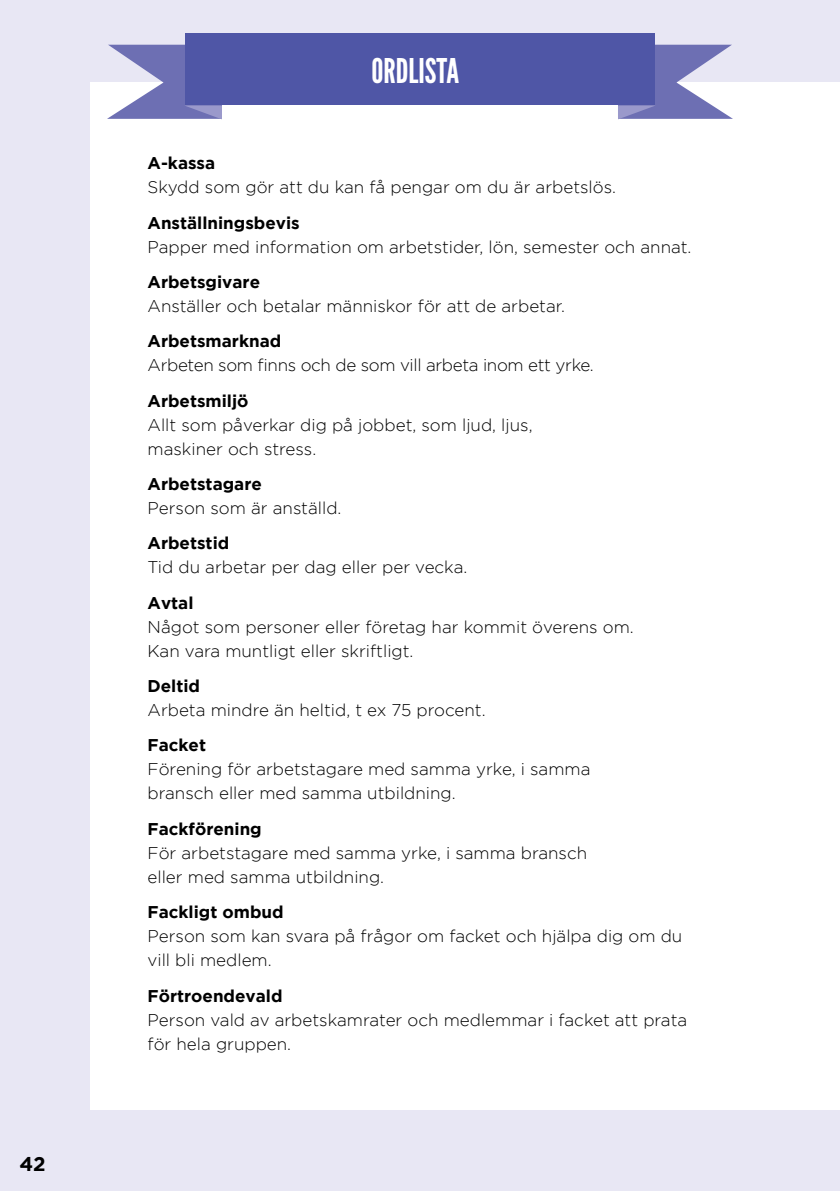
<style>
.page{position:relative;width:840px;height:1191px;background:#fff}
.page>*{position:absolute;margin:0;border:0;box-sizing:border-box;transform-origin:0 0}
.Rubrik_2{font:34px "League Gothic";color:#fff}
.t1{font:700 20px "Gotham";color:#000}
.Bröd_första_stycke{font:300 17px/24px "Gotham";color:#000}
.Bröd_första_stycke-2{font:300 17px/24px "Gotham";letter-spacing:-.02em;color:#000}
.s1{font-weight:700}
</style>
<div class="page">
<div style="left:0;top:0;width:839px;height:1191px;background:#e8e7f4"></div>
<div style="left:91px;top:82px;width:748px;height:1027px;background:#fff"></div>
<div style="left:186px;top:34px;width:468px;height:71px;background:#4f56a6"></div>
<svg style="left:618px;top:45px;width:114px;height:74px"></svg>
<svg style="left:107px;top:45px;width:115px;height:74px"></svg>
<p class="t1" style="left:19px;top:1151px;width:28px">42</p>
<p class="Rubrik_2" style="left:371px;top:51px;width:89px">ORDLISTA</p>
<p class="Bröd_första_stycke" style="left:147px;top:151px;width:470px"><span class="s1">A-kassa<br></span>Skydd som gör att du kan få pengar om du är arbetslös.</p>
<p class="Bröd_första_stycke" style="left:147px;top:210px;width:545px"><span class="s1">Anställningsbevis<br></span>Papper med information om arbetstider, lön, semester och annat.</p>
<p class="Bröd_första_stycke" style="left:147px;top:270px;width:419px"><span class="s1">Arbetsgivare<br></span>Anställer och betalar människor för att de arbetar.</p>
<p class="Bröd_första_stycke-2" style="left:147px;top:329px;width:447px"><span class="s1">Arbetsmarknad<br></span>Arbeten som finns och de som vill arbeta inom ett yrke.</p>
<p class="Bröd_första_stycke" style="left:147px;top:388px;width:386px"><span class="s1">Arbetsmiljö<br></span>Allt som påverkar dig på jobbet, som ljud, ljus, maskiner och stress.</p>
<p class="Bröd_första_stycke" style="left:147px;top:472px;width:195px"><span class="s1">Arbetstagare<br></span>Person som är anställd.</p>
<p class="Bröd_första_stycke" style="left:147px;top:531px;width:321px"><span class="s1">Arbetstid<br></span>Tid du arbetar per dag eller per vecka.</p>
<p class="Bröd_första_stycke" style="left:147px;top:590px;width:487px"><span class="s1">Avtal<br></span>Något som personer eller företag har kommit överens om.<br>Kan vara muntligt eller skriftligt.</p>
<p class="Bröd_första_stycke" style="left:147px;top:674px;width:339px"><span class="s1">Deltid<br></span>Arbeta mindre än heltid, t ex 75 procent.</p>
<p class="Bröd_första_stycke" style="left:147px;top:733px;width:444px"><span class="s1">Facket<br></span>Förening för arbetstagare med samma yrke, i samma bransch eller med samma utbildning.</p>
<p class="Bröd_första_stycke" style="left:147px;top:816px;width:441px"><span class="s1">Fackförening<br></span>För arbetstagare med samma yrke, i samma bransch eller med samma utbildning.</p>
<p class="Bröd_första_stycke" style="left:147px;top:900px;width:536px"><span class="s1">Fackligt ombud<br></span>Person som kan svara på frågor om facket och hjälpa dig om du vill bli medlem.</p>
<p class="Bröd_första_stycke" style="left:147px;top:983px;width:541px"><span class="s1">Förtroendevald<br></span>Person vald av arbetskamrater och medlemmar i facket att prata för hela gruppen.</p>
</div>
